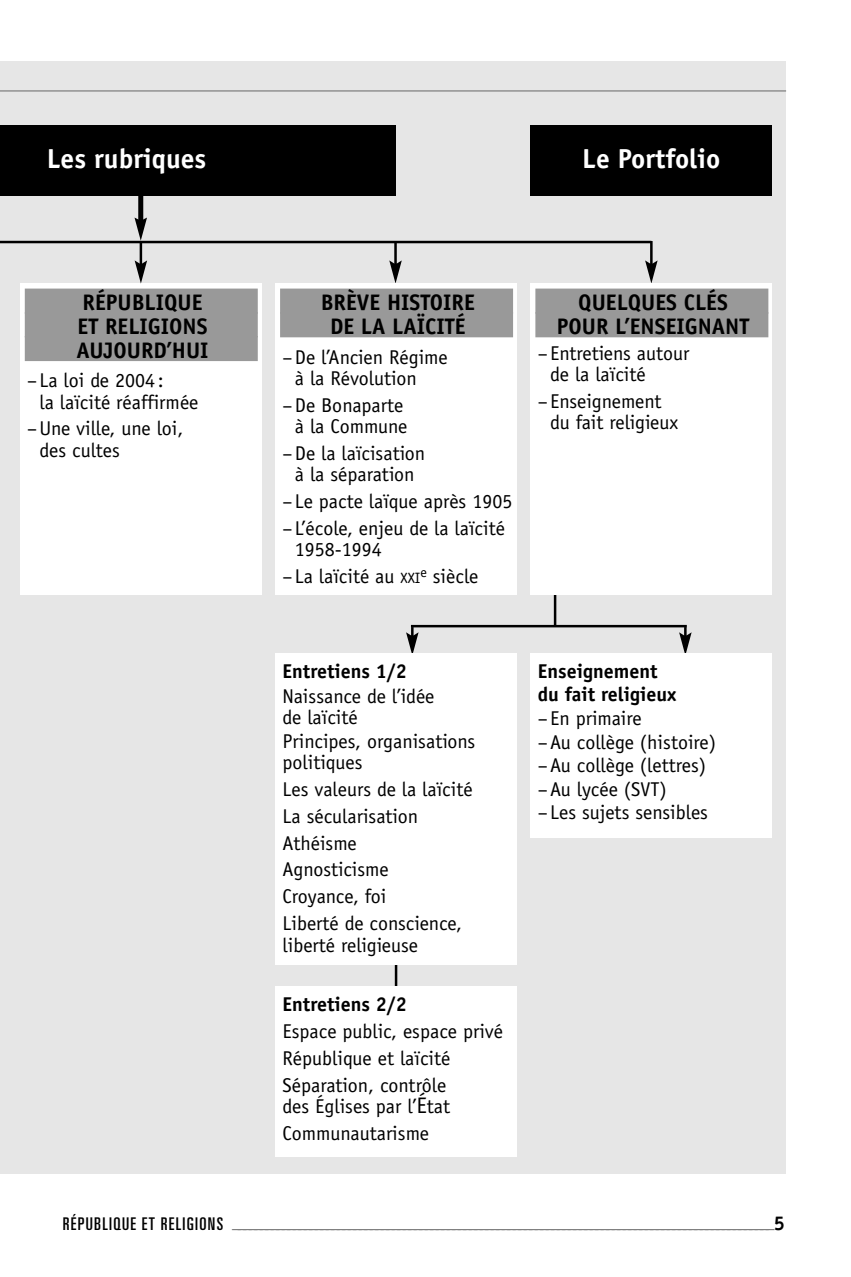
<style>
.page{position:relative;width:851px;height:1277px;background:#fff}
.page>*{position:absolute;margin:0;border:0;box-sizing:border-box;transform-origin:0 0}
.t1{font:700 27.5px "Officina Sans";color:#fff}
.t2{font:700 22.5px/23.8px "Officina Sans";color:#000;text-align:center}
.t3{font:20px/27px "Officina Sans";color:#000}
.t4{font:700 20px/22.5px "Officina Sans";color:#000}
.t5{font:ultra-condensed 17.5px "Univers";color:#808080}
.s1{font-size:15px}
.s2{font-size:22.5px}
</style>
<div class="page">
<div style="left:0;top:61px;width:786px;height:1113px;background:#e6e6e6"></div>
<hr style="left:0;top:90px;width:786px;height:2px;background:#808080">
<div style="left:20px;top:283px;width:241px;height:312px;background:#fff"></div>
<div style="left:25px;top:289px;width:233px;height:25px;background:#999"></div>
<div style="left:25px;top:312px;width:233px;height:25px;background:#999"></div>
<div style="left:25px;top:336px;width:233px;height:25px;background:#999"></div>
<hr style="left:650px;top:241px;width:2px;height:24px;background:#000">
<svg style="left:645px;top:260px;width:12px;height:23px"></svg>
<hr style="left:140px;top:241px;width:2px;height:24px;background:#000">
<svg style="left:135px;top:260px;width:12px;height:24px"></svg>
<hr style="left:394px;top:241px;width:3px;height:24px;background:#000">
<svg style="left:389px;top:260px;width:13px;height:23px"></svg>
<div style="left:138px;top:158px;width:5px;height:64px;background:#000"></div>
<svg style="left:134px;top:218px;width:13px;height:23px"></svg>
<hr style="left:0;top:241px;width:651px;height:2px;background:#000">
<svg style="left:406px;top:627px;width:12px;height:26px"></svg>
<svg style="left:679px;top:627px;width:12px;height:26px"></svg>
<hr style="left:553px;top:590px;width:3px;height:36px;background:#000">
<hr style="left:395px;top:954px;width:2px;height:35px;background:#000">
<hr style="left:411px;top:625px;width:275px;height:2px;background:#000">
<div style="left:0;top:125px;width:396px;height:71px;background:#000"></div>
<div style="left:530px;top:125px;width:241px;height:71px;background:#000"></div>
<div style="left:275px;top:283px;width:241px;height:312px;background:#fff"></div>
<div style="left:280px;top:289px;width:233px;height:25px;background:#999"></div>
<div style="left:280px;top:312px;width:233px;height:25px;background:#999"></div>
<div style="left:275px;top:653px;width:241px;height:312px;background:#fff"></div>
<div style="left:530px;top:653px;width:241px;height:184px;background:#fff"></div>
<div style="left:275px;top:986px;width:241px;height:170px;background:#fff"></div>
<div style="left:530px;top:283px;width:241px;height:312px;background:#fff"></div>
<div style="left:535px;top:289px;width:233px;height:25px;background:#999"></div>
<div style="left:535px;top:312px;width:233px;height:25px;background:#999"></div>
<h1 class="t1" style="left:47px;top:148px;width:161px">Les rubriques</h1>
<h1 class="t1" style="left:582px;top:148px;width:140px">Le Portfolio</h1>
<p class="t2" style="left:76px;top:293px;width:134px;text-align:left">RÉPUBLIQUE<br>ET RELIGIONS<br>AUJOURD’HUI</p>
<p class="t3" style="left:40px;top:371px;width:160px;line-height:21.2px;text-indent:-12px">–La loi de 2004:<br>la laïcité réaffirmée</p>
<p class="t3" style="left:40px;top:420px;width:145px;line-height:21.2px;text-indent:-12px">–Une ville, une loi, des cultes</p>
<p class="t2" style="left:320px;top:293px;width:156px">BRÈVE HISTOIRE<br>DE LA LAÏCITÉ</p>
<p class="t3" style="left:295px;top:348px;width:154px;line-height:21.2px;text-indent:-12px">–De l’Ancien Régime à la Révolution</p>
<p class="t3" style="left:282px;top:396px;width:126px;line-height:21.2px;text-align:right">–De Bonaparte à la Commune</p>
<p class="t3" style="left:282px;top:444px;width:144px;line-height:21.2px;text-align:center">–De la laïcisation à la séparation</p>
<p class="t3" style="left:282px;top:489px;width:231px">–Le pacte laïque après 1905 –L’école, enjeu de la laïcité</p>
<p class="t3" style="left:282px;top:538px;width:197px;text-indent:12px">1958-1994<br>–La laïcité au <span class="s1">XXI</span><sup>e</sup> siècle</p>
<p class="t2" style="left:556px;top:293px;width:194px">QUELQUES CLÉS<br>POUR L’ENSEIGNANT</p>
<p class="t3" style="left:550px;top:344px;width:141px;line-height:21.2px;text-indent:-12px">–Entretiens autour de la laïcité</p>
<p class="t3" style="left:550px;top:392px;width:130px;line-height:21.2px;text-indent:-12px">–Enseignement du fait religieux</p>
<p class="t4" style="left:282px;top:662px;width:126px">Entretiens 1/2</p>
<p class="t3" style="left:282px;top:687px;width:153px;line-height:21.2px">Naissance de l’idée de laïcité</p>
<p class="t3" style="left:282px;top:732px;width:194px;line-height:21.2px">Principes, organisations politiques</p>
<p class="t3" style="left:282px;top:777px;width:191px">Les valeurs de la laïcité<br>La sécularisation<br>Athéisme<br>Agnosticisme<br>Croyance, foi<br>Liberté de conscience,</p>
<p class="t3" style="left:282px;top:933px;width:137px">liberté religieuse</p>
<p class="t4" style="left:282px;top:995px;width:126px">Entretiens 2/2</p>
<p class="t3" style="left:282px;top:1019px;width:222px">Espace public, espace privé<br>République et laïcité<br>Séparation, contrôle</p>
<p class="t3" style="left:282px;top:1094px;width:169px">des Églises par l’<span class="s2">É</span>tat<br>Communautarisme</p>
<p class="t4" style="left:538px;top:662px;width:140px">Enseignement du fait religieux</p>
<p class="t3" style="left:538px;top:708px;width:180px;line-height:23.5px">–En primaire<br>–Au collège (histoire) –Au collège (lettres) –Au lycée (SVT)<br>–Les sujets sensibles</p>
<p class="t5" style="left:63px;top:1221px;width:723px"><sup>R</sup> <sup>É</sup> <sup>P</sup> <sup>U</sup> <sup>B</sup> <sup>L</sup> <sup>I</sup> <sup>Q</sup> <sup>U</sup> <sup>E</sup> <sup>E</sup> <sup>T</sup> <sup>R</sup> <sup>E</sup> <sup>L</sup> <sup>I</sup> <sup>G</sup> <sup>I</sup> <sup>O</sup> <sup>N</sup> <sup>S</sup> ––––––––––––––––––––––––––––––––––––––––––––––––––––––––––––––––––––––––––––––––––––––––––––––––––<sup>5</sup></p>
</div>
